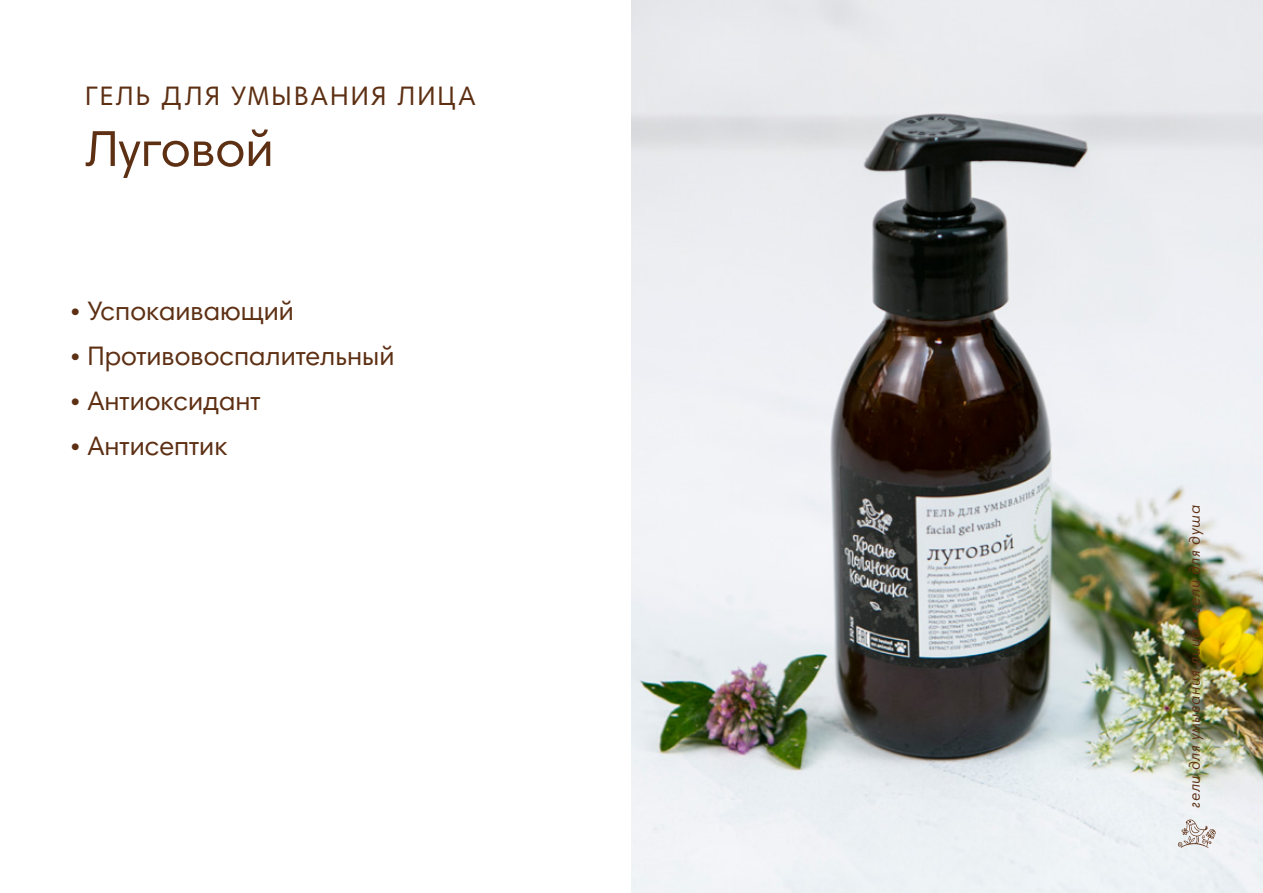
<style>
.page{position:relative;width:1263px;height:893px;background:#fff}
.page>*{position:absolute;margin:0;border:0;box-sizing:border-box;transform-origin:0 0}
.t1{font:51px "Harmonia Sans Pro Cyr";color:#5d2f13}
.t2{font:27px "Harmonia Sans Pro Cyr";color:#5d2f13}
.t3{font:27px "Harmonia Sans Pro Cyr";letter-spacing:.08em;color:#5d2f13}
.t4{font:italic 15px "Harmonia Sans Pro Cyr";letter-spacing:.06em;color:#5d2f13}
</style>
<div class="page">
<img style="left:631px;top:0;width:632px;height:893px">
<svg style="left:1178px;top:819px;width:38px;height:29px"></svg>
<p class="t3" style="left:85px;top:79px;width:392px">ГЕЛЬ ДЛЯ УМЫВАНИЯ ЛИЦА</p>
<h1 class="t1" style="left:85px;top:117px;width:190px">Луговой</h1>
<p class="t2" style="left:70px;top:293px;width:225px">• Успокаивающий</p>
<p class="t2" style="left:70px;top:338px;width:326px">• Противовоспалительный</p>
<p class="t2" style="left:70px;top:383px;width:192px">• Антиоксидант</p>
<p class="t2" style="left:70px;top:428px;width:159px">• Антисептик</p>
<p class="t4" style="left:1185px;top:808px;width:304px;rotate:-90deg">гели для умывания лица • гели для душа</p>
</div>
